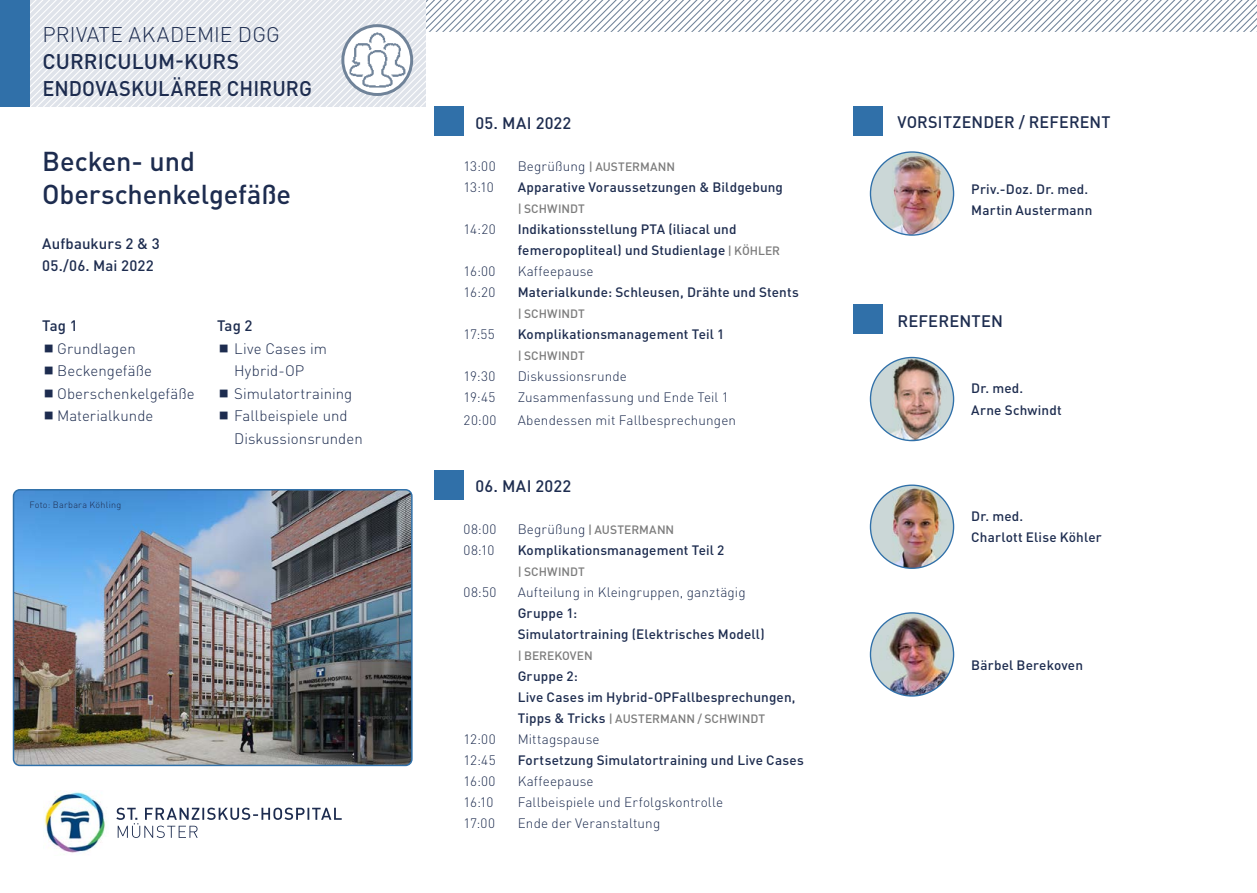
<style>
.page{position:relative;width:1257px;height:893px;background:#fff}
.page>*{position:absolute;margin:0;border:0;box-sizing:border-box;transform-origin:0 0}
._009_headline_inside{font:500 27px/33px "DIN Pro";letter-spacing:-.005em;color:#1d2c4f}
.Highlight_Flag{font:500 21px "DIN Pro";letter-spacing:.005em;color:#1d2c4f;scale:.95 1}
.Highlight_Flag-2{font:300 21px "DIN Pro";letter-spacing:.01em;color:#1d2c4f}
.Highlight_Flag-3{font:500 21px "DIN Pro";letter-spacing:.005em;color:#1d2c4f}
.Highlight_Flag-4{font:500 16.5px "DIN Pro";letter-spacing:.01em;color:#1d2c4f}
.t1{font:300 15px/22.5px "DIN Pro";letter-spacing:.005em;color:#1d2c4f}
._009_headline_inside-2{font:500 15px/22.5px "DIN Pro";letter-spacing:.01em;color:#1d2c4f}
.Bullets{font:500 15px "DIN Pro";letter-spacing:-.025em;color:#1d2c4f}
.Copy{font:500 13.5px/21px "DIN Pro";letter-spacing:.01em;color:#1d2c4f}
.Copy-2{font:300 13.5px "DIN Pro";letter-spacing:.01em;color:#1d2c4f}
.Highlight_Flag-5{font:500 13.5px/21.3px "DIN Pro";letter-spacing:.015em;color:#1d2c4f}
.Highlight_Flag-6{font:300 13.5px "DIN Pro";color:#1d2c4f}
.Copy-3{font:500 12px "DIN Pro";letter-spacing:.005em;color:#7c7c7c}
.Highlight_Flag-7{font:500 12px "DIN Pro";letter-spacing:.005em;color:#7c7c7c}
.Copy-4{font:300 9px "DIN Pro";letter-spacing:.03em;color:#1d2c4f}
.s1{font-weight:300;font-size:13.5px;color:#1d2c4f}
.s2{font-size:12px;color:#7c7c7c}
.s3{font-size:13.5px;color:#1d2c4f}
</style>
<div class="page">
<svg style="left:30px;top:0;width:1226px;height:106px"></svg>
<div style="left:0;top:0;width:30px;height:106px;background:#3070a9"></div>
<img style="left:16px;top:492px;width:396px;height:273px">
<div style="left:13px;top:489px;width:399px;height:277px;border:2px solid #3070a9;border-radius:6px"></div>
<svg style="left:116px;top:808px;width:226px;height:30px"></svg>
<img style="left:44px;top:792px;width:62px;height:61px">
<div style="left:434px;top:106px;width:29px;height:30px;background:#3070a9"></div>
<div style="left:434px;top:470px;width:29px;height:30px;background:#3070a9"></div>
<img style="left:870px;top:152px;width:83px;height:83px;border-radius:42px">
<img style="left:870px;top:485px;width:83px;height:83px;border-radius:42px">
<img style="left:870px;top:357px;width:83px;height:84px;border-radius:42px">
<img style="left:870px;top:613px;width:83px;height:83px;border-radius:42px">
<div style="left:853px;top:304px;width:29px;height:30px;background:#3070a9"></div>
<div style="left:853px;top:106px;width:29px;height:30px;background:#3070a9"></div>
<img style="left:343px;top:26px;width:69px;height:68px;border-radius:34px">
<div style="left:341px;top:24px;width:72px;height:72px;border:3px solid #708399;border-radius:50%"></div>
<p class="Highlight_Flag-2" style="left:42px;top:20px;width:239px">PRIVATE AKADEMIE DGG</p>
<p class="Highlight_Flag-3" style="left:42px;top:47px;width:198px">CURRICULUM-KURS</p>
<p class="Highlight_Flag" style="left:42px;top:74px;width:285px">ENDOVASKULÄRER CHIRURG</p>
<p class="_009_headline_inside" style="left:42px;top:143px;width:250px">Becken- und<br>Oberschenkelgefäße</p>
<p class="_009_headline_inside-2" style="left:42px;top:231px;width:119px">Aufbaukurs 2 &amp; 3<br>05./06. Mai 2022</p>
<p class="Bullets" style="left:42px;top:316px;width:37px">Tag 1</p>
<p class="t1" style="left:57px;top:337px;width:80px">Grundlagen</p>
<p class="t1" style="left:57px;top:359px;width:96px">Beckengefäße</p>
<p class="t1" style="left:57px;top:382px;width:139px">Oberschenkelgefäße</p>
<p class="t1" style="left:57px;top:404px;width:98px">Materialkunde</p>
<p class="Copy-4" style="left:30px;top:498px;width:93px">Foto: Barbara Köhling</p>
<p class="Bullets" style="left:217px;top:316px;width:37px">Tag 2</p>
<p class="t1" style="left:234px;top:337px;width:94px">Live Cases im<br>Hybrid-OP</p>
<p class="t1" style="left:234px;top:382px;width:120px">Simulatortraining</p>
<p class="t1" style="left:234px;top:404px;width:130px">Fallbeispiele und<br>Diskussionsrunden</p>
<p class="Highlight_Flag-4" style="left:475px;top:112px;width:97px">05. MAI 2022</p>
<p class="Copy-2" style="left:463px;top:157px;width:34px">13:00</p>
<p class="Copy-3" style="left:517px;top:159px;width:159px"><span class="s1">Begrüßung</span> | AUSTERMANN</p>
<p class="Copy-2" style="left:463px;top:178px;width:31px">13:10</p>
<p class="Copy" style="left:517px;top:176px;width:267px">Apparative Voraussetzungen &amp; Bildgebung</p>
<p class="Copy-3" style="left:517px;top:201px;width:69px">| SCHWINDT</p>
<p class="Copy-2" style="left:463px;top:220px;width:34px">14:20</p>
<p class="Copy" style="left:517px;top:218px;width:264px">Indikationsstellung PTA (iliacal und femeropopliteal) und Studienlage <span class="s2">| KÖHLER</span></p>
<p class="Copy-2" style="left:463px;top:262px;width:33px">16:00</p>
<p class="Copy-2" style="left:517px;top:262px;width:77px">Kaffeepause</p>
<p class="Copy-2" style="left:463px;top:283px;width:33px">16:20</p>
<p class="Copy" style="left:517px;top:281px;width:283px">Materialkunde: Schleusen, Drähte und Stents</p>
<p class="Copy-3" style="left:517px;top:306px;width:69px">| SCHWINDT</p>
<p class="Copy-2" style="left:463px;top:325px;width:33px">17:55</p>
<p class="Copy" style="left:517px;top:323px;width:208px">Komplikationsmanagement Teil 1</p>
<p class="Copy-3" style="left:517px;top:348px;width:69px">| SCHWINDT</p>
<p class="Copy-2" style="left:463px;top:367px;width:33px">19:30</p>
<p class="Copy-2" style="left:517px;top:367px;width:111px">Diskussionsrunde</p>
<p class="Copy-2" style="left:463px;top:388px;width:33px">19:45</p>
<p class="Copy-2" style="left:517px;top:388px;width:213px">Zusammenfassung und Ende Teil 1</p>
<p class="Copy-2" style="left:463px;top:411px;width:34px">20:00</p>
<p class="Copy-2" style="left:517px;top:411px;width:220px">Abendessen mit Fallbesprechungen</p>
<p class="Highlight_Flag-4" style="left:475px;top:475px;width:97px">06. MAI 2022</p>
<p class="Highlight_Flag-6" style="left:463px;top:520px;width:34px">08:00</p>
<p class="Highlight_Flag-7" style="left:517px;top:521px;width:158px"><span class="s1">Begrüßung</span> | AUSTERMANN</p>
<p class="Copy-2" style="left:463px;top:541px;width:32px">08:10</p>
<p class="Copy" style="left:517px;top:539px;width:208px">Komplikationsmanagement Teil 2</p>
<p class="Copy-3" style="left:517px;top:563px;width:69px">| SCHWINDT</p>
<p class="Copy-2" style="left:463px;top:583px;width:34px">08:50</p>
<p class="Copy-2" style="left:517px;top:583px;width:229px">Aufteilung in Kleingruppen, ganztägig</p>
<p class="Copy" style="left:517px;top:602px;width:248px">Gruppe 1:<br>Simulatortraining (Elektrisches Modell)</p>
<p class="Copy-3" style="left:517px;top:647px;width:77px">| BEREKOVEN</p>
<p class="Copy" style="left:517px;top:665px;width:279px">Gruppe 2:<br>Live Cases im Hybrid-OPFallbesprechungen,</p>
<p class="Copy-3" style="left:517px;top:710px;width:249px"><span class="s3">Tipps &amp; Tricks</span> | AUSTERMANN / SCHWINDT</p>
<p class="Copy-2" style="left:463px;top:730px;width:33px">12:00</p>
<p class="Copy-2" style="left:517px;top:730px;width:83px">Mittagspause</p>
<p class="Copy-2" style="left:463px;top:751px;width:34px">12:45</p>
<p class="Copy" style="left:517px;top:749px;width:288px">Fortsetzung Simulatortraining und Live Cases</p>
<p class="Copy-2" style="left:463px;top:772px;width:33px">16:00</p>
<p class="Copy-2" style="left:517px;top:772px;width:77px">Kaffeepause</p>
<p class="Copy-2" style="left:463px;top:793px;width:31px">16:10</p>
<p class="Copy-2" style="left:517px;top:793px;width:207px">Fallbeispiele und Erfolgskontrolle</p>
<p class="Copy-2" style="left:463px;top:814px;width:33px">17:00</p>
<p class="Copy-2" style="left:517px;top:814px;width:144px">Ende der Veranstaltung</p>
<p class="Highlight_Flag-4" style="left:897px;top:111px;width:215px">VORSITZENDER / REFERENT</p>
<p class="Copy" style="left:971px;top:178px;width:123px">Priv.-Doz. Dr. med.<br>Martin Austermann</p>
<p class="Highlight_Flag-4" style="left:897px;top:310px;width:107px">REFERENTEN</p>
<p class="Highlight_Flag-5" style="left:971px;top:377px;width:92px">Dr. med.<br>Arne Schwindt</p>
<p class="Copy" style="left:971px;top:505px;width:132px">Dr. med.<br>Charlott Elise Köhler</p>
<p class="Copy" style="left:971px;top:654px;width:113px">Bärbel Berekoven</p>
</div>
